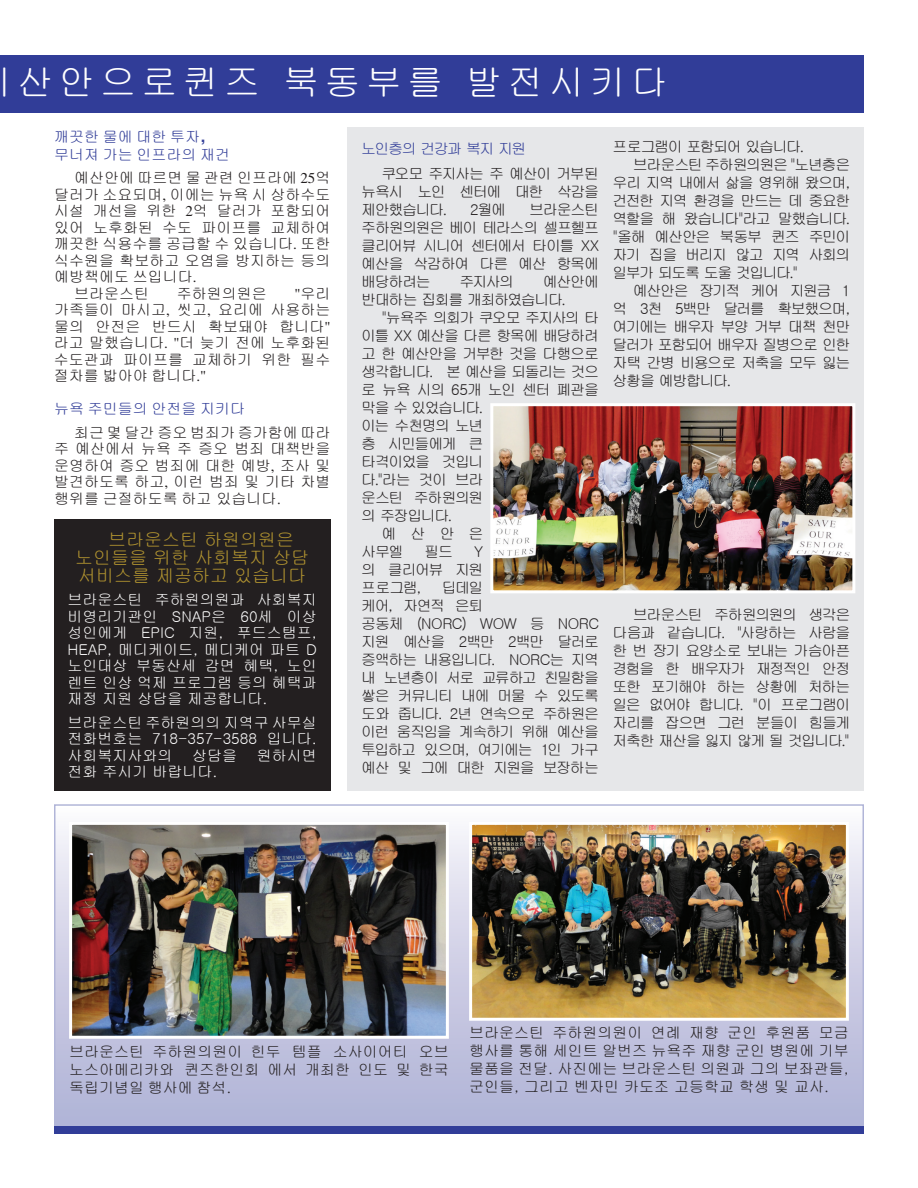
<style>
.page{position:relative;width:918px;height:1188px;background:#fff}
.page>*{position:absolute;margin:0;border:0;box-sizing:border-box;transform-origin:0 0}
.t1{font:36px "Gulim";letter-spacing:.15em;color:#fff}
.Body_Text{font:18px/18px "Gulim";color:#b29430}
.Body_Text-2{font:15px/18px "Gulim";letter-spacing:-.08em;color:#231f20;text-align:justify}
.Body_Text-3{font:15px/16.5px "Gulim";color:#fff;text-align:justify}
.Body_Text-4{font:15px/18px "Gulim";letter-spacing:-.1em;color:#231f20}
.Body_Text-5{font:15px/18px "Gulim";color:#313d98}
.Body_Text-6{font:15px "Gulim";letter-spacing:-.105em;color:#313d98}
.s1{font-family:"Helvetica";font-weight:700;font-stretch:condensed;font-size:18px}
.s2{font-family:"Times"}
</style>
<div class="page">
<div style="left:55px;top:805px;width:808px;height:328px;background:linear-gradient(to bottom,#f8f6fb,#abadd3)"></div>
<div style="left:54px;top:1126px;width:810px;height:8px;background:#313d98"></div>
<div style="left:348px;top:127px;width:516px;height:664px;background:#e6e7e9"></div>
<div style="left:54px;top:519px;width:276px;height:272px;background:#231f20"></div>
<img style="left:73px;top:826px;width:372px;height:209px">
<div style="left:69px;top:822px;width:380px;height:217px;border:3px solid #fff"></div>
<img style="left:473px;top:826px;width:372px;height:191px">
<div style="left:469px;top:822px;width:380px;height:199px;border:3px solid #fff"></div>
<img style="left:494px;top:407px;width:357px;height:182px">
<div style="left:490px;top:403px;width:365px;height:190px;border:3px solid #fff"></div>
<div style="left:0;top:55px;width:864px;height:57px;background:#313d98"></div>
<h1 class="t1" style="left:17px;top:64px;width:652px">산안으로퀸즈 북동부를 발전시키다</h1>
<p class="Body_Text-5" style="left:54px;top:127px;width:178px">깨끗한 물에 대한 투자<span class="s1">, </span>무너져 가는 인프라의 재건</p>
<p class="Body_Text-2" style="left:54px;top:169px;width:278px;line-height:16.5px;text-indent:20px">예산안에 따르면 물 관련 인프라에 <span class="s2">25</span>억 달러가 소요되며<span class="s2">,</span> 이에는 뉴욕 시 상하수도 시설 개선을 위한 <span class="s2">2</span>억 달러가 포함되어 있어 노후화된 수도 파이프를 교체하여 깨끗한 식용수를 공급할 수 있습니다<span class="s2">.</span> 또한 식수원을 확보하고 오염을 방지하는 등의 예방책에도 쓰입니다<span class="s2">.</span></p>
<p class="Body_Text-2" style="left:74px;top:284px;width:76px">브라운스틴</p>
<p class="Body_Text-2" style="left:177px;top:284px;width:91px">주하원의원은</p>
<p class="Body_Text-2" style="left:54px;top:285px;width:278px;line-height:16.5px;text-indent:240px"><span class="s2">"</span>우리 가족들이 마시고<span class="s2">,</span> 씻고<span class="s2">,</span> 요리에 사용하는 물의 안전은 반드시 확보돼야 합니다<span class="s2">" </span>라고 말했습니다<span class="s2">. "</span>더 늦기 전에 노후화된 수도관과 파이프를 교체하기 위한 필수 절차를 밟아야 합니다<span class="s2">."</span></p>
<p class="Body_Text-5" style="left:54px;top:400px;width:193px">뉴욕 주민들의 안전을 지키다</p>
<p class="Body_Text-2" style="left:54px;top:424px;width:278px;line-height:16.5px;text-indent:20px">최근 몇 달간 증오 범죄가 증가함에 따라 주 예산에서 뉴욕 주 증오 범죄 대책반을 운영하여 증오 범죄에 대한 예방<span class="s2">,</span> 조사 및 발견하도록 하고<span class="s2">,</span> 이런 범죄 및 기타 차별 행위를 근절하도록 하고 있습니다.</p>
<p class="Body_Text" style="left:75px;top:531px;width:235px;text-indent:33px">브라운스틴 하원의원은 노인들을 위한 사회복지 상담 서비스를 제공하고 있습니다</p>
<p class="Body_Text-3" style="left:68px;top:592px;width:251px">브라운스틴 주하원의원과 사회복지 비영리기관인 SNAP은 60세 이상 성인에게 EPIC 지원, 푸드스탬프, HEAP, 메디케이드, 메디케어 파트 D 노인대상 부동산세 감면 혜택, 노인 렌트 인상 억제 프로그램 등의 혜택과 재정 지원 상담을 제공합니다.</p>
<p class="Body_Text-3" style="left:68px;top:714px;width:251px">브라운스틴 주하원의의 지역구 사무실 전화번호는 718-357-3588 입니다. 사회복지사와의</p>
<p class="Body_Text-3" style="left:192px;top:747px;width:46px">상담을</p>
<p class="Body_Text-3" style="left:257px;top:747px;width:61px">원하시면</p>
<p class="Body_Text-3" style="left:68px;top:764px;width:151px">전화 주시기 바랍니다.</p>
<p class="Body_Text-6" style="left:361px;top:141px;width:167px">노인층의 건강과 복지 지원</p>
<p class="Body_Text-2" style="left:361px;top:165px;width:239px;text-indent:20px">쿠오모 주지사는 주 예산이 거부된 뉴욕시 노인 센터에 대한 삭감을 제안했습니다.</p>
<p class="Body_Text-2" style="left:361px;top:201px;width:239px;text-indent:168px">브라운스틴 주하원의원은 베이 테라스의 셀프헬프 클리어뷰 시니어 센터에서 타이틀 XX 예산을 삭감하여 다른 예산 항목에 배당하려는</p>
<p class="Body_Text-2" style="left:470px;top:201px;width:38px">2월에</p>
<p class="Body_Text-4" style="left:361px;top:273px;width:239px;text-indent:182px">예산안에 반대하는 집회를 개최하였습니다.</p>
<p class="Body_Text-2" style="left:361px;top:309px;width:239px;text-align:left;text-indent:20px">"뉴욕주 의회가 쿠오모 주지사의 타 이틀 XX 예산을 다른 항목에 배당하려 고 한 예산안을 거부한 것을 다행으로 생각합니다. 본 예산을 되돌리는 것으 로 뉴욕 시의 65개 노인 센터 폐관을 막을 수 있었습니다.<br>이는 수천명의 노년<br>층 시민들에게 큰<br>타격이었을 것입니<br>다."라는 것이 브라<br>운스틴 주하원의원<br>의 주장입니다.</p>
<p class="Body_Text-2" style="left:361px;top:525px;width:124px;text-indent:20px">예산안은 사무엘</p>
<p class="Body_Text-2" style="left:459px;top:273px;width:56px">주지사의</p>
<p class="Body_Text-2" style="left:425px;top:543px;width:30px">필드</p>
<p class="Body_Text-2" style="left:361px;top:543px;width:124px;text-indent:113px">Y 의 클리어뷰 지원 프로그램,</p>
<p class="Body_Text-2" style="left:361px;top:579px;width:239px;text-align:left;text-indent:80px">딥데일<br>케어, 자연적 은퇴<br>공동체 (NORC) WOW 등 NORC 지원 예산을 2백만 2백만 달러로 증액하는 내용입니다. NORC는 지역 내 노년층이 서로 교류하고 친밀함을 쌓은 커뮤니티 내에 머물 수 있도록 도와 줍니다. 2년 연속으로 주하원은 이런 움직임을 계속하기 위해 예산을 투입하고 있으며, 여기에는 1인 가구 예산 및 그에 대한 지원을 보장하는</p>
<p class="Body_Text-4" style="left:613px;top:138px;width:193px">프로그램이 포함되어 있습니다.</p>
<p class="Body_Text-2" style="left:613px;top:156px;width:239px;text-indent:20px">브라운스틴 주하원의원은 "노년층은 우리 지역 내에서 삶을 영위해 왔으며, 건전한 지역 환경을 만드는 데 중요한 역할을 해 왔습니다"라고 말했습니다. "올해 예산안은 북동부 퀸즈 주민이 자기 집을 버리지 않고 지역 사회의 일부가 되도록 도울 것입니다."</p>
<p class="Body_Text-2" style="left:613px;top:282px;width:239px;text-indent:20px">예산안은 장기적 케어 지원금 1 억 3천 5백만 달러를 확보했으며, 여기에는 배우자 부양 거부 대책 천만 달러가 포함되어 배우자 질병으로 인한 자택 간병 비용으로 저축을 모두 잃는 상황을 예방합니다.</p>
<p class="Body_Text-2" style="left:613px;top:606px;width:239px;text-indent:20px">브라운스틴 주하원의원의 생각은 다음과 같습니다. "사랑하는 사람을 한 번 장기 요양소로 보내는 가슴아픈 경험을 한 배우자가 재정적인 안정 또한 포기해야 하는 상황에 처하는 일은 없어야 합니다. "이 프로그램이 자리를 잡으면 그런 분들이 힘들게 저축한 재산을 잃지 않게 될 것입니다."</p>
<p class="Body_Text-2" style="left:69px;top:1043px;width:381px">브라운스틴 주하원의원이 힌두 템플 소사이어티 오브 노스아메리카와 퀸즈한인회 에서 개최한 인도 및 한국 독립기념일 행사에 참석.</p>
<p class="Body_Text-2" style="left:469px;top:1024px;width:381px">브라운스틴 주하원의원이 연례 재향 군인 후원품 모금 행사를 통해 세인트 알번즈 뉴욕주 재향 군인 병원에 기부 물품을 전달. 사진에는 브라운스틴 의원과 그의 보좌관들, 군인들, 그리고 벤자민 카도조 고등학교 학생 및 교사.</p>
</div>
